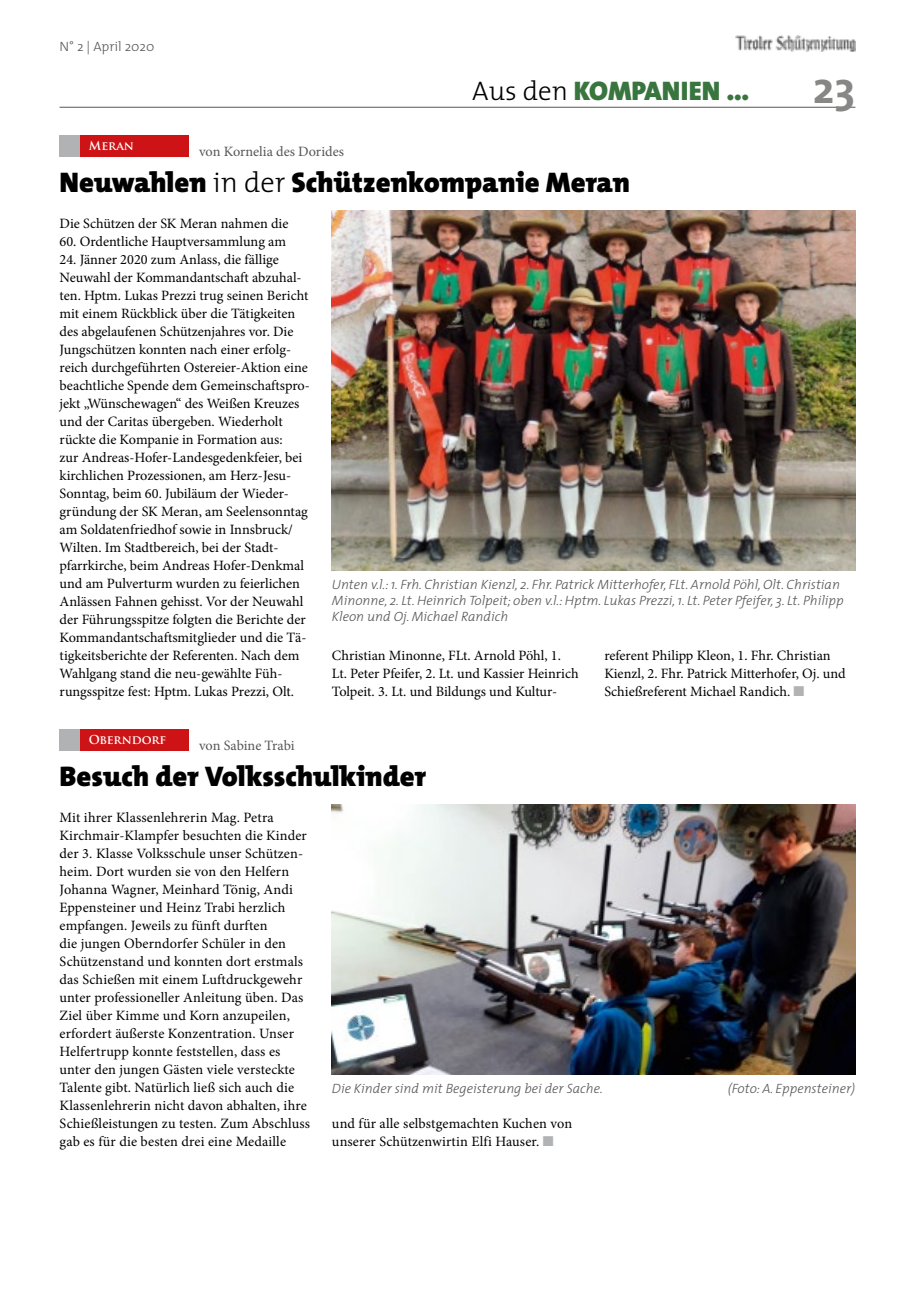
<style>
.page{position:relative;width:915px;height:1310px;background:#fff}
.page>*{position:absolute;margin:0;border:0;box-sizing:border-box;transform-origin:0 0}
.t1{font:700 45px "The Mix";color:#878786}
.t2{font:900 28.5px "The Mix";color:#000}
.t3{font:900 27px "The Mix";color:#39753e}
.t4{font:14.25px/18px "Minion Pro";color:#000}
.t5{font:14.25px "Minion Pro";letter-spacing:-.005em;color:#565656}
.t6{font:italic 300 13.5px/16.2px "The Mix";color:#565656}
.t7{font:300 13.5px "The Mix";color:#565656}
.t8{font:700 12px "Trajan Pro";color:#fff}
.s1{font-weight:300;color:#000}
.s2{font-weight:300}
.s3{color:#b1b2b3}
</style>
<div class="page">
<hr style="left:60px;top:107px;width:795px;height:1px;background:#565656">
<img style="left:735px;top:36px;width:119px;height:16px">
<img style="left:332px;top:210px;width:523px;height:360px">
<div style="left:60px;top:135px;width:21px;height:21px;background:#b1b2b3"></div>
<div style="left:80px;top:135px;width:108px;height:21px;background:#cd1316"></div>
<img style="left:331px;top:804px;width:523px;height:270px">
<div style="left:60px;top:729px;width:21px;height:21px;background:#b1b2b3"></div>
<div style="left:80px;top:729px;width:108px;height:21px;background:#cd1316"></div>
<p class="t7" style="left:60px;top:35px;width:96px">N° 2 | April 2020</p>
<p class="t8" style="left:89px;top:138px;width:47px">Meran</p>
<p class="t5" style="left:199px;top:142px;width:146px">von Kornelia des Dorides</p>
<h3 class="t3" style="left:472px;top:68px;width:278px"><span class="s1">Aus den</span> KOMPANIEN …</h3>
<h1 class="t1" style="left:812px;top:50px;width:44px">23</h1>
<h2 class="t2" style="left:60px;top:158px;width:572px">Neuwahlen <span class="s2">in der</span> Schützenkompanie Meran</h2>
<p class="t4" style="left:60px;top:215px;width:230px">Die Schützen der SK Meran nahmen die</p>
<p class="t4" style="left:60px;top:233px;width:228px">60. Ordentliche Hauptversammlung am</p>
<p class="t4" style="left:60px;top:251px;width:251px">24. Jänner 2020 zum Anlass, die fällige Neuwahl der Kommandantschaft abzuhal&shy;ten. Hptm. Lukas Prezzi trug seinen Bericht mit einem Rückblick über die Tätigkeiten des abgelaufenen Schützenjahres vor. Die Jungschützen konnten nach einer erfolg&shy;reich durchgeführten Ostereier-Aktion eine beachtliche Spende dem Gemeinschaftspro&shy;jekt „Wünschewagen“ des Weißen Kreuzes und der Caritas übergeben. Wiederholt rückte die Kompanie in Formation aus:<br>zur Andreas-Hofer-Landesgedenkfeier, bei kirchlichen Prozessionen, am Herz-Jesu-Sonntag, beim 60. Jubiläum der Wieder&shy;gründung der SK Meran, am Seelensonntag am Soldatenfriedhof sowie in Innsbruck/ Wilten. Im Stadtbereich, bei der Stadt&shy;pfarrkirche, beim Andreas Hofer-Denkmal und am Pulverturm wurden zu feierlichen Anlässen Fahnen gehisst. Vor der Neuwahl der Führungsspitze folgten die Berichte der Kommandantschaftsmitglieder und die Tä&shy;tigkeitsberichte der Referenten. Nach dem Wahlgang stand die neu-gewählte Füh&shy;rungsspitze fest: Hptm. Lukas Prezzi, Olt.</p>
<p class="t6" style="left:332px;top:575px;width:513px">Unten v.l.: 1. Frh. Christian Kienzl, 2. Fhr. Patrick Mitterhofer, FLt. Arnold Pöhl, Olt. Christian<br>Minonne, 2. Lt. Heinrich Tolpeit; oben v.l.: Hptm. Lukas Prezzi, 1. Lt. Peter Pfeifer, 3. Lt. Philipp<br>Kleon und Oj. Michael Randich</p>
<p class="t4" style="left:332px;top:647px;width:248px">Christian Minonne, FLt. Arnold Pöhl, 1.<br>Lt. Peter Pfeifer, 2. Lt. und Kassier Heinrich<br>Tolpeit. 3. Lt. und Bildungs und Kultur-</p>
<p class="t4" style="left:604px;top:647px;width:243px">referent Philipp Kleon, 1. Fhr. Christian<br>Kienzl, 2. Fhr. Patrick Mitterhofer, Oj. und<br>Schießreferent Michael Randich. <span class="s3">■</span></p>
<p class="t8" style="left:89px;top:732px;width:79px">Oberndorf</p>
<p class="t5" style="left:199px;top:736px;width:97px">von Sabine Trabi</p>
<h2 class="t2" style="left:60px;top:752px;width:368px">Besuch der Volksschulkinder</h2>
<p class="t4" style="left:60px;top:809px;width:252px">Mit ihrer Klassenlehrerin Mag. Petra Kirchmair-Klampfer besuchten die Kinder der 3. Klasse Volksschule unser Schützen&shy;heim. Dort wurden sie von den Helfern Johanna Wagner, Meinhard Tönig, Andi Eppensteiner und Heinz Trabi herzlich empfangen. Jeweils zu fünft durften<br>die jungen Oberndorfer Schüler in den Schützenstand und konnten dort erstmals das Schießen mit einem Luftdruckgewehr unter professioneller Anleitung üben. Das Ziel über Kimme und Korn anzupeilen, erfordert äußerste Konzentration. Unser Helfertrupp konnte feststellen, dass es unter den jungen Gästen viele versteckte Talente gibt. Natürlich ließ sich auch die Klassenlehrerin nicht davon abhalten, ihre Schießleistungen zu testen. Zum Abschluss gab es für die besten drei eine Medaille</p>
<p class="t6" style="left:332px;top:1079px;width:272px">Die Kinder sind mit Begeisterung bei der Sache.</p>
<p class="t6" style="left:727px;top:1079px;width:129px">(Foto: A. Eppensteiner)</p>
<p class="t4" style="left:332px;top:1115px;width:242px">und für alle selbstgemachten Kuchen von unserer Schützenwirtin Elfi Hauser. <span class="s3">■</span></p>
</div>
